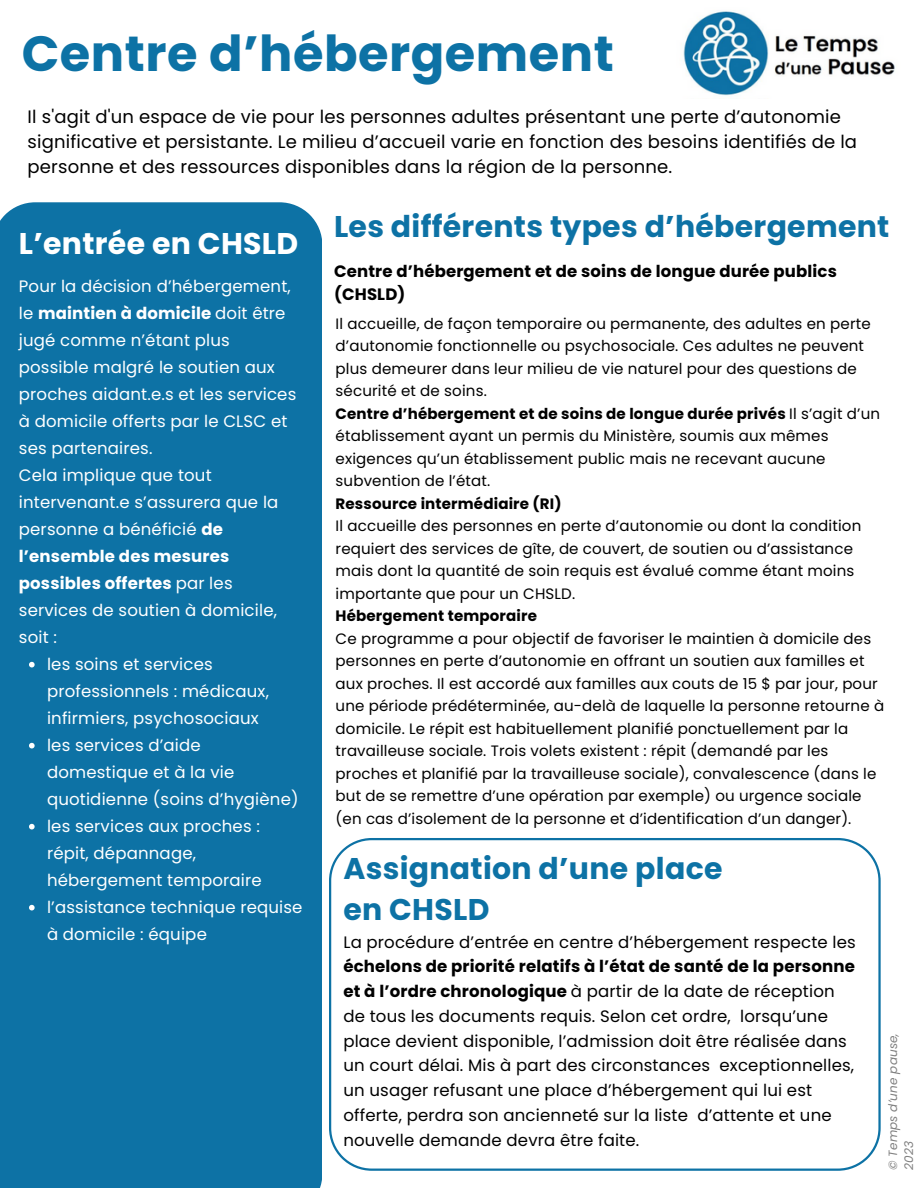
<style>
.page{position:relative;width:918px;height:1188px;background:#fff}
.page>*{position:absolute;margin:0;border:0;box-sizing:border-box;transform-origin:0 0}
.t1{font:700 49.5px "Poppins";letter-spacing:.01em;color:#0d72a5}
.t2{font:700 30px/41.7px "Poppins";letter-spacing:.01em;color:#0d72a5}
.t3{font:700 30px "Poppins";letter-spacing:.01em;color:#fff}
.t4{font:18px/24.8px "Poppins";letter-spacing:.01em;color:#000}
.t5{font:16.5px/27px "Poppins";letter-spacing:.01em;color:#fff}
.t6{font:16.5px/24.8px "Poppins";letter-spacing:.01em;color:#000}
.t7{font:700 16.5px/23.1px "Poppins";letter-spacing:.01em;color:#000}
.t8{font:15px/22.5px "Poppins";letter-spacing:.01em;color:#000}
.t9{font:700 15px "Poppins";letter-spacing:.01em;color:#000}
.t10{font:italic 12px/16px "Poppins";letter-spacing:.01em;color:#808080}
.s1{font-weight:700}
</style>
<div class="page">
<div style="left:0;top:202px;width:322px;height:986px;background:#0d72a5"></div>
<svg style="left:329px;top:838px;width:551px;height:333px"></svg>
<img style="left:683px;top:11px;width:212px;height:88px">
<svg style="left:29px;top:662px;width:6px;height:5px"></svg>
<svg style="left:29px;top:743px;width:6px;height:5px"></svg>
<svg style="left:29px;top:824px;width:6px;height:5px"></svg>
<svg style="left:29px;top:905px;width:6px;height:5px"></svg>
<p class="t1" style="left:22px;top:19px;width:594px">Centre d’hébergement</p>
<p class="t4" style="left:28px;top:104px;width:831px">Il s'agit d'un espace de vie pour les personnes adultes présentant une perte d’autonomie significative et persistante. Le milieu d’accueil varie en fonction des besoins identifiés de la personne et des ressources disponibles dans la région de la personne.</p>
<p class="t3" style="left:19px;top:223px;width:281px">L’entrée en CHSLD</p>
<p class="t5" style="left:19px;top:272px;width:279px">Pour la décision d’hébergement, le <span class="s1">maintien à domicile</span> doit être jugé comme n’étant plus possible malgré le soutien aux proches aidant.e.s et les services à domicile offerts par le CLSC et ses partenaires.</p>
<p class="t5" style="left:19px;top:461px;width:194px">Cela implique que tout</p>
<p class="t5" style="left:19px;top:488px;width:261px">intervenant.e s’assurera que la personne a bénéficié <span class="s1">de</span></p>
<p class="t5" style="left:19px;top:542px;width:260px"><span class="s1">l’ensemble des mesures possibles offertes</span> par les services de soutien à domicile, soit :</p>
<p class="t5" style="left:47px;top:650px;width:223px">les soins et services professionnels : médicaux, infirmiers, psychosociaux</p>
<p class="t5" style="left:47px;top:731px;width:253px">les services d’aide domestique et à la vie quotidienne (soins d’hygiène)</p>
<p class="t5" style="left:47px;top:812px;width:216px">les services aux proches : répit, dépannage, hébergement temporaire</p>
<p class="t5" style="left:47px;top:893px;width:257px">l’assistance technique requise à domicile : équipe</p>
<p class="t2" style="left:334px;top:205px;width:557px">Les différents types d’hébergement</p>
<p class="t7" style="left:334px;top:259px;width:504px">Centre d’hébergement et de soins de longue durée publics (CHSLD)</p>
<p class="t8" style="left:336px;top:312px;width:537px">Il accueille, de façon temporaire ou permanente, des adultes en perte d’autonomie fonctionnelle ou psychosociale. Ces adultes ne peuvent plus demeurer dans leur milieu de vie naturel pour des questions de sécurité et de soins.</p>
<p class="t8" style="left:336px;top:402px;width:546px"><span class="s1">Centre d’hébergement et de soins de longue durée privés</span> Il s’agit d’un établissement ayant un permis du Ministère, soumis aux mêmes exigences qu’un établissement public mais ne recevant aucune subvention de l’état.</p>
<p class="t9" style="left:336px;top:493px;width:228px">Ressource intermédiaire (RI)</p>
<p class="t8" style="left:336px;top:515px;width:527px">Il accueille des personnes en perte d’autonomie ou dont la condition requiert des services de gîte, de couvert, de soutien ou d’assistance mais dont la quantité de soin requis est évalué comme étant moins importante que pour un CHSLD.</p>
<p class="t9" style="left:336px;top:605px;width:203px">Hébergement temporaire</p>
<p class="t8" style="left:336px;top:627px;width:550px">Ce programme a pour objectif de favoriser le maintien à domicile des personnes en perte d’autonomie en offrant un soutien aux familles et aux proches. Il est accordé aux familles aux couts de 15 $ par jour, pour une période prédéterminée, au-delà de laquelle la personne retourne à domicile. Le répit est habituellement planifié ponctuellement par la travailleuse sociale. Trois volets existent : répit (demandé par les proches et planifié par la travailleuse sociale), convalescence (dans le but de se remettre d’une opération par exemple) ou urgence sociale (en cas d’isolement de la personne et d’identification d’un danger).</p>
<p class="t2" style="left:343px;top:847px;width:381px">Assignation d’une place en CHSLD</p>
<p class="t6" style="left:343px;top:929px;width:514px">La procédure d’entrée en centre d’hébergement respecte les <span class="s1">échelons de priorité relatifs à l’état de santé de la personne et à l’ordre chronologique</span> à partir de la date de réception de tous les documents requis. Selon cet ordre, lorsqu’une place devient disponible, l’admission doit être réalisée dans un court délai. Mis à part des circonstances exceptionnelles, un usager refusant une place d’hébergement qui lui est offerte, perdra son ancienneté sur la liste d’attente et une nouvelle demande devra être faite.</p>
<p class="t10" style="left:885px;top:1170px;width:139px;rotate:-90deg">© Temps d’une pause,<br>2023</p>
</div>
